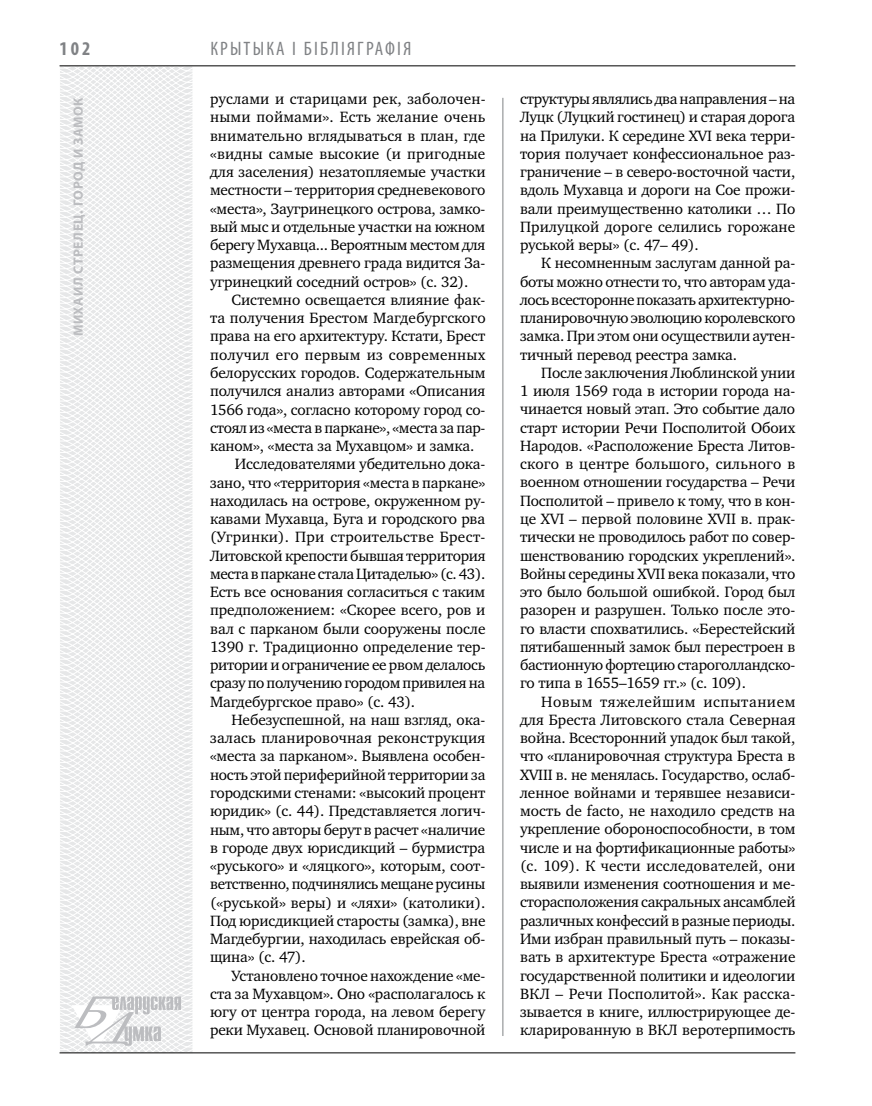
<style>
.page{position:relative;width:872px;height:1106px;background:#fff}
.page>*{position:absolute;margin:0;border:0;box-sizing:border-box;transform-origin:0 0}
.t1{font:condensed 19.5px "Myriad Pro";letter-spacing:.11em;color:#808285}
.t2{font:700 condensed 19.5px "Myriad Pro";color:#808285}
.t3{font:15.3px/18.3px "Charter C";letter-spacing:-.01em;color:#000;text-align:justify}
.t4{font:15.3px "Charter C";letter-spacing:.015em;color:#000}
.t5{font:15.3px "Charter C";letter-spacing:.01em;color:#000}
.t6{font:700 13.5px "Myriad Pro";letter-spacing:.04em;color:#bcbdc0}
</style>
<div class="page">
<svg style="left:59px;top:65px;width:192px;height:989px"></svg>
<hr style="left:502px;top:98px;width:1px;height:938px;background:#808285">
<hr style="left:60px;top:1052px;width:735px;height:1px;background:#000">
<svg style="left:71px;top:996px;width:110px;height:53px"></svg>
<hr style="left:60px;top:65px;width:735px;height:1px;background:#000">
<p class="t2" style="left:60px;top:37px;width:32px">102</p>
<p class="t1" style="left:210px;top:37px;width:202px">Крытыка і бібліяграфія</p>
<p class="t3" style="left:210px;top:90px;width:277px">руслами и старицами рек, заболочен&shy;ными поймами». Есть желание очень внимательно вглядываться в план, где «видны самые высокие (и пригодные для заселения) незатопляемые участки местности – территория средневекового «места», Заугринецкого острова, замко&shy;вый мыс и отдельные участки на южном берегу Мухавца... Вероятным местом для размещения древнего града видится За&shy;угринецкий соседний остров» (с. 32).</p>
<p class="t3" style="left:231px;top:291px;width:256px">Системно освещается влияние фак-</p>
<p class="t3" style="left:210px;top:309px;width:277px">та получения Брестом Магдебургского</p>
<p class="t3" style="left:210px;top:327px;width:277px">права на его архитектуру. Кстати, Брест</p>
<p class="t4" style="left:210px;top:346px;width:277px">получил его первым из современных</p>
<p class="t3" style="left:210px;top:364px;width:277px">белорусских городов. Содержательным</p>
<p class="t3" style="left:210px;top:382px;width:277px">получился анализ авторами «Описания</p>
<p class="t3" style="left:210px;top:400px;width:277px">1566 года», согласно которому город со-</p>
<p class="t3" style="left:210px;top:418px;width:277px">стоял из «места в паркане», «места за пар-</p>
<p class="t3" style="left:210px;top:437px;width:266px">каном», «места за Мухавцом» и замка.</p>
<p class="t3" style="left:235px;top:455px;width:252px">Исследователями убедительно дока-</p>
<p class="t3" style="left:210px;top:473px;width:277px">зано, что «территория «места в паркане»</p>
<p class="t3" style="left:210px;top:491px;width:277px">находилась на острове, окруженном ру-</p>
<p class="t3" style="left:210px;top:510px;width:277px">кавами Мухавца, Буга и городского рва</p>
<p class="t4" style="left:210px;top:528px;width:277px">(Угринки). При строительстве Брест-</p>
<p class="t3" style="left:210px;top:546px;width:277px">Литовской крепости бывшая территория</p>
<p class="t3" style="left:210px;top:564px;width:277px">места в паркане стала Цитаделью» (с. 43).</p>
<p class="t3" style="left:210px;top:583px;width:277px">Есть все основания согласиться с таким</p>
<p class="t3" style="left:210px;top:601px;width:277px">предположением: «Скорее всего, ров и</p>
<p class="t3" style="left:210px;top:619px;width:277px">вал с парканом были сооружены после</p>
<p class="t3" style="left:210px;top:637px;width:277px">1390 г. Традиционно определение тер-</p>
<p class="t3" style="left:210px;top:656px;width:277px">ритории и ограничение ее рвом делалось</p>
<p class="t3" style="left:210px;top:674px;width:277px">сразу по получению городом привилея на</p>
<p class="t3" style="left:210px;top:692px;width:207px">Магдебургское право» (с. 43).</p>
<p class="t3" style="left:231px;top:710px;width:255px">Небезуспешной, на наш взгляд, ока-</p>
<p class="t5" style="left:210px;top:729px;width:277px">залась планировочная реконструкция</p>
<p class="t3" style="left:210px;top:747px;width:277px">«места за парканом». Выявлена особен-</p>
<p class="t3" style="left:210px;top:765px;width:277px">ность этой периферийной территории за</p>
<p class="t3" style="left:210px;top:783px;width:277px">городскими стенами: «высокий процент</p>
<p class="t3" style="left:210px;top:802px;width:277px">юридик» (с. 44). Представляется логич-</p>
<p class="t3" style="left:210px;top:820px;width:277px">ным, что авторы берут в расчет «наличие</p>
<p class="t3" style="left:210px;top:838px;width:277px">в городе двух юрисдикций – бурмистра</p>
<p class="t3" style="left:210px;top:857px;width:277px">«руського» и «ляцкого», которым, соот-</p>
<p class="t3" style="left:210px;top:875px;width:277px">ветственно, подчинялись мещане русины</p>
<p class="t3" style="left:210px;top:893px;width:277px">(«руськой» веры) и «ляхи» (католики).</p>
<p class="t3" style="left:210px;top:911px;width:277px">Под юрисдикцией старосты (замка), вне</p>
<p class="t3" style="left:210px;top:930px;width:277px">Магдебургии, находилась еврейская об-</p>
<p class="t3" style="left:210px;top:948px;width:97px">щина» (с. 47).</p>
<p class="t3" style="left:231px;top:966px;width:256px">Установлено точное нахождение «ме-</p>
<p class="t3" style="left:210px;top:984px;width:277px">ста за Мухавцом». Оно «располагалось к</p>
<p class="t3" style="left:210px;top:1003px;width:277px">югу от центра города, на левом берегу</p>
<p class="t3" style="left:210px;top:1021px;width:277px">реки Мухавец. Основой планировочной</p>
<p class="t6" style="left:69px;top:336px;width:240px;rotate:-90deg">Михаил Стрелец. Город и замок</p>
<p class="t3" style="left:520px;top:90px;width:277px">структуры являлись два направления – на Луцк (Луцкий гостинец) и старая дорога на Прилуки. К середине XVI века терри&shy;тория получает конфессиональное раз&shy;граничение – в северо-восточной части, вдоль Мухавца и дороги на Сое прожи&shy;вали преимущественно католики … По Прилуцкой дороге селились горожане руськой веры» (с. 47– 49).</p>
<p class="t3" style="left:520px;top:254px;width:277px;text-indent:21px">К несомненным заслугам данной ра&shy;боты можно отнести то, что авторам уда&shy;лось всесторонне показать архитектурно&shy;планировочную эволюцию королевского замка. При этом они осуществили аутен&shy;тичный перевод реестра замка.</p>
<p class="t3" style="left:520px;top:364px;width:277px;text-indent:21px">После заключения Люблинской унии 1 июля 1569 года в истории города на&shy;чинается новый этап. Это событие дало старт истории Речи Посполитой Обоих Народов. «Расположение Бреста Литов&shy;ского в центре большого, сильного в военном отношении государства – Речи Посполитой – привело к тому, что в кон&shy;це XVI – первой половине XVII в. прак&shy;тически не проводилось работ по совер&shy;шенствованию городских укреплений».<br>Войны середины XVII века показали, что это было большой ошибкой. Город был разорен и разрушен. Только после это&shy;го власти спохватились. «Берестейский пятибашенный замок был перестроен в бастионную фортецию староголландско&shy;го типа в 1655–1659 гг.» (с. 109).</p>
<p class="t3" style="left:520px;top:692px;width:277px;text-indent:21px">Новым тяжелейшим испытанием для Бреста Литовского стала Северная война. Всесторонний упадок был такой, что «планировочная структура Бреста в XVIII в. не менялась. Государство, ослаб&shy;ленное войнами и терявшее независи&shy;мость de facto, не находило средств на укрепление обороноспособности, в том числе и на фортификационные работы» (с. 109). К чести исследователей, они выявили изменения соотношения и ме&shy;сторасположения сакральных ансамблей различных конфессий в разные периоды.<br>Ими избран правильный путь – показы&shy;вать в архитектуре Бреста «отражение государственной политики и идеологии ВКЛ – Речи Посполитой». Как расска&shy;зывается в книге, иллюстрирующее де&shy;кларированную в ВКЛ веротерпимость</p>
</div>
